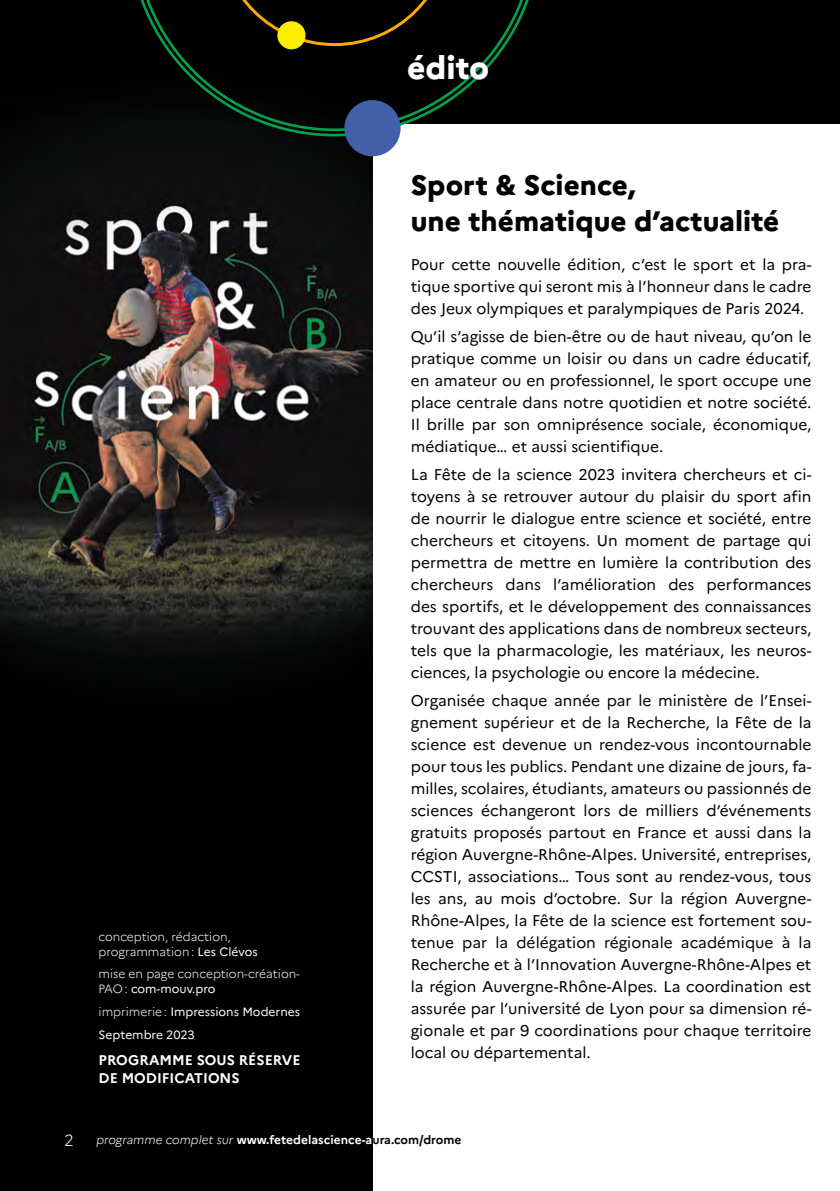
<style>
.page{position:relative;width:840px;height:1191px;background:#fff}
.page>*{position:absolute;margin:0;border:0;box-sizing:border-box;transform-origin:0 0}
.Titre_blanc{font:800 32px "Marianne";color:#fff}
.Titre{font:800 28px/36px "Marianne";color:#000}
.Folio{font:300 16px "Marianne";color:#fff}
.Texte{font:15.6px/22px "Marianne";color:#000;text-align:justify}
.Texte-2{font:700 14px/18px "Marianne";color:#fff}
.Texte-3{font:300 12px/14.4px "Marianne";color:#fff}
.Folio-2{font:700 12px "Marianne";letter-spacing:.005em;color:#fff}
.Texte-4{font:12px "Marianne";color:#fff}
.s1{font-weight:400}
.s2{font-weight:300}
.s3{font-weight:300;font-style:italic}
.s4{color:#000}
</style>
<div class="page">
<div style="left:0;top:0;width:839px;height:123px;background:#000"></div>
<div style="left:0;top:553px;width:372px;height:638px;background:#000"></div>
<img style="left:0;top:121px;width:372px;height:533px">
<svg style="left:128px;top:120px;width:412px;height:16px"></svg>
<svg style="left:134px;top:0;width:401px;height:131px"></svg>
<div style="left:344px;top:100px;width:56px;height:56px;background:#425fa9;border-radius:50%"></div>
<svg style="left:219px;top:0;width:231px;height:46px"></svg>
<div style="left:277px;top:21px;width:28px;height:28px;background:#ffed00;border-radius:50%"></div>
<p class="Texte-3" style="left:99px;top:928px;width:160px">conception, rédaction, programmation : <span class="s1">Les Clévos</span></p>
<p class="Texte-3" style="left:99px;top:966px;width:203px">mise en page conception-création-<br>PAO : <span class="s1">com-mouv.pro</span></p>
<p class="Texte-4" style="left:99px;top:1002px;width:203px"><span class="s2">imprimerie :</span> Impressions Modernes</p>
<p class="Texte-4" style="left:99px;top:1025px;width:98px">Septembre 2023</p>
<p class="Texte-2" style="left:99px;top:1050px;width:203px">PROGRAMME SOUS RÉSERVE<br>DE MODIFICATIONS</p>
<p class="Titre_blanc" style="left:407px;top:43px;width:84px">édito</p>
<p class="Titre" style="left:410px;top:165px;width:370px">Sport &amp; Science,<br>une thématique d’actualité</p>
<p class="Texte" style="left:410px;top:253px;width:402px">Pour cette nouvelle édition, c’est le sport et la pra&shy;tique sportive qui seront mis à l’honneur dans le cadre des Jeux olympiques et paralympiques de Paris 2024.</p>
<p class="Texte" style="left:410px;top:324px;width:402px">Qu’il s’agisse de bien-être ou de haut niveau, qu’on le pratique comme un loisir ou dans un cadre éducatif, en amateur ou en professionnel, le sport occupe une place centrale dans notre quotidien et notre société.<br>Il brille par son omniprésence sociale, économique, médiatique… et aussi scientifique.</p>
<p class="Texte" style="left:410px;top:462px;width:402px">La Fête de la science 2023 invitera chercheurs et ci&shy;toyens à se retrouver autour du plaisir du sport afin de nourrir le dialogue entre science et société, entre chercheurs et citoyens. Un moment de partage qui permettra de mettre en lumière la contribution des chercheurs dans l’amélioration des performances des sportifs, et le développement des connaissances trouvant des applications dans de nombreux secteurs, tels que la pharmacologie, les matériaux, les neuros&shy;ciences, la psychologie ou encore la médecine.</p>
<p class="Texte" style="left:410px;top:688px;width:402px">Organisée chaque année par le ministère de l’Ensei&shy;gnement supérieur et de la Recherche, la Fête de la science est devenue un rendez-vous incontournable pour tous les publics. Pendant une dizaine de jours, fa&shy;milles, scolaires, étudiants, amateurs ou passionnés de sciences échangeront lors de milliers d’événements gratuits proposés partout en France et aussi dans la région Auvergne-Rhône-Alpes. Université, entreprises, CCSTI, associations… Tous sont au rendez-vous, tous les ans, au mois d’octobre. Sur la région Auvergne-Rhône-Alpes, la Fête de la science est fortement sou&shy;tenue par la délégation régionale académique à la Recherche et à l’Innovation Auvergne-Rhône-Alpes et la région Auvergne-Rhône-Alpes. La coordination est assurée par l’université de Lyon pour sa dimension ré&shy;gionale et par 9 coordinations pour chaque territoire local ou départemental.</p>
<p class="Folio" style="left:64px;top:1128px;width:11px">2</p>
<p class="Folio-2" style="left:96px;top:1130px;width:366px"><span class="s3">programme complet sur</span> www.fetedelascience-a<span class="s4">ura.com/drome</span></p>
</div>
